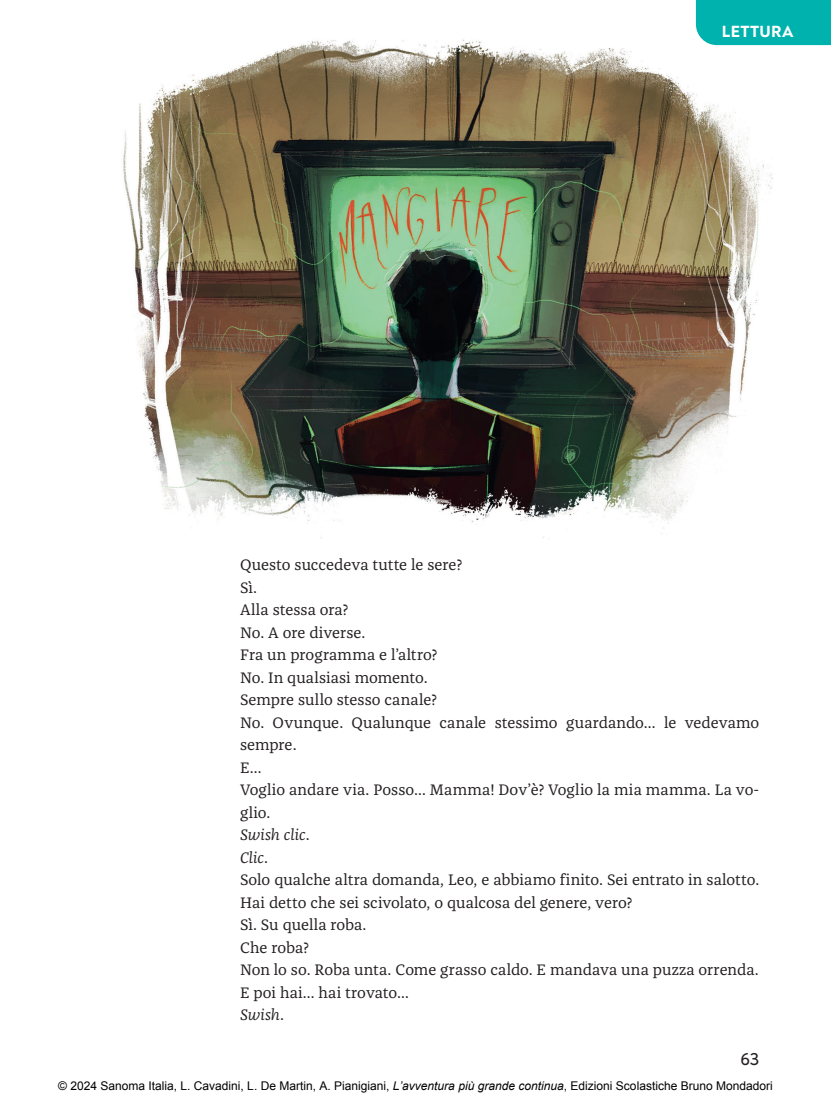
<style>
.page{position:relative;width:831px;height:1105px;background:#fff}
.page>*{position:absolute;margin:0;border:0;box-sizing:border-box;transform-origin:0 0}
.t1{font:500 18px "Noah Text";color:#231f20}
.t2{font:800 16.5px "Noah Text";letter-spacing:.02em;color:#fff}
.t3{font:15.75px/22.5px "Franziska OT";color:#231f20}
.t4{font:12px "Arial";color:#000}
.s1{font-style:italic}
</style>
<div class="page">
<img style="left:123px;top:39px;width:704px;height:500px">
<div style="left:695px;top:0;width:136px;height:45px;background:#00b2ad"></div>
<p class="t2" style="left:721px;top:21px;width:73px">LETTURA</p>
<p class="t3" style="left:240px;top:554px;width:520px">Questo succedeva tutte le sere?<br>Sì.<br>Alla stessa ora?<br>No. A ore diverse.<br>Fra un programma e l’altro?<br>No. In qualsiasi momento.<br>Sempre sullo stesso canale?<br>No. Ovunque. Qualunque canale stessimo guardando… le vedevamo sempre.<br>E…<br>Voglio andare via. Posso… Mamma! Dov’è? Voglio la mia mamma. La vo&shy;glio.<br><span class="s1">Swish clic</span>.<br><span class="s1">Clic</span>.<br>Solo qualche altra domanda, Leo, e abbiamo finito. Sei entrato in salotto.<br>Hai detto che sei scivolato, o qualcosa del genere, vero?<br>Sì. Su quella roba.<br>Che roba?<br>Non lo so. Roba unta. Come grasso caldo. E mandava una puzza orrenda.<br>E poi hai… hai trovato…<br><span class="s1">Swish</span>.</p>
<p class="t1" style="left:740px;top:1047px;width:20px">63</p>
<p class="t4" style="left:58px;top:1077px;width:715px">© 2024 Sanoma Italia, L. Cavadini, L. De Martin, A. Pianigiani, <span class="s1">L’avventura più grande continua</span>, Edizioni Scolastiche Bruno Mondadori</p>
</div>
